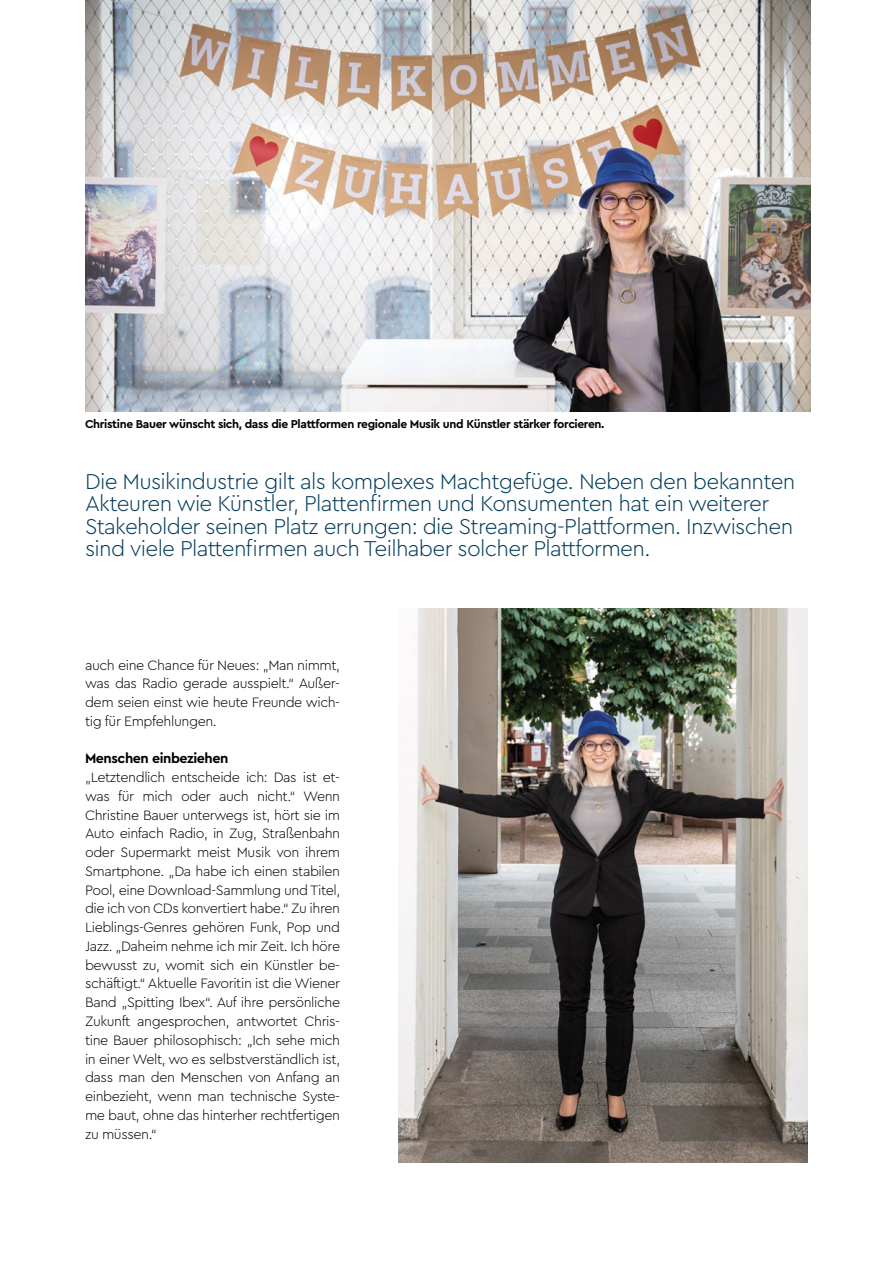
<style>
.page{position:relative;width:893px;height:1263px;background:#fff}
.page>*{position:absolute;margin:0;border:0;box-sizing:border-box;transform-origin:0 0}
.t1{font:300 22.5px/22.5px "Cera PRO";letter-spacing:-.03em;color:#033b59}
.t2{font:300 14.25px/18.8px "Cera PRO";letter-spacing:-.03em;color:#000;text-align:justify}
.t3{font:700 14.25px "Cera PRO";letter-spacing:-.03em;color:#000}
.t4{font:700 12px "Cera PRO";letter-spacing:-.03em;color:#000}
</style>
<div class="page">
<img style="left:398px;top:608px;width:410px;height:554px">
<img style="left:85px;top:0;width:726px;height:412px">
<p class="t4" style="left:85px;top:416px;width:521px">Christine Bauer wünscht sich, dass die Plattformen regionale Musik und Künstler stärker forcieren.</p>
<p class="t1" style="left:85px;top:469px;width:712px">Die Musikindustrie gilt als komplexes Machtgefüge. Neben den bekannten Akteuren wie Künstler, Plattenfirmen und Konsumenten hat ein weiterer Stakeholder seinen Platz errungen: die Streaming-Plattformen. Inzwischen sind viele Plattenfirmen auch Teilhaber solcher Plattformen.</p>
<p class="t2" style="left:85px;top:655px;width:257px">auch eine Chance für Neues: „Man nimmt, was das Radio gerade ausspielt.“ Außer&shy;dem seien einst wie heute Freunde wich&shy;tig für Empfehlungen.</p>
<p class="t3" style="left:85px;top:749px;width:145px">Menschen einbeziehen</p>
<p class="t2" style="left:85px;top:767px;width:257px">„Letztendlich entscheide ich: Das ist et&shy;was für mich oder auch nicht.“ Wenn Christine Bauer unterwegs ist, hört sie im Auto einfach Radio, in Zug, Straßenbahn oder Supermarkt meist Musik von ihrem Smartphone. „Da habe ich einen stabilen Pool, eine Download-Sammlung und Titel, die ich von CDs konvertiert habe.“ Zu ihren Lieblings-Genres gehören Funk, Pop und Jazz. „Daheim nehme ich mir Zeit. Ich höre bewusst zu, womit sich ein Künstler be&shy;schäftigt.“ Aktuelle Favoritin ist die Wiener Band „Spitting Ibex“. Auf ihre persönliche Zukunft angesprochen, antwortet Chris&shy;tine Bauer philosophisch: „Ich sehe mich in einer Welt, wo es selbstverständlich ist, dass man den Menschen von Anfang an einbezieht, wenn man technische Syste&shy;me baut, ohne das hinterher rechtfertigen zu müssen.“</p>
</div>
